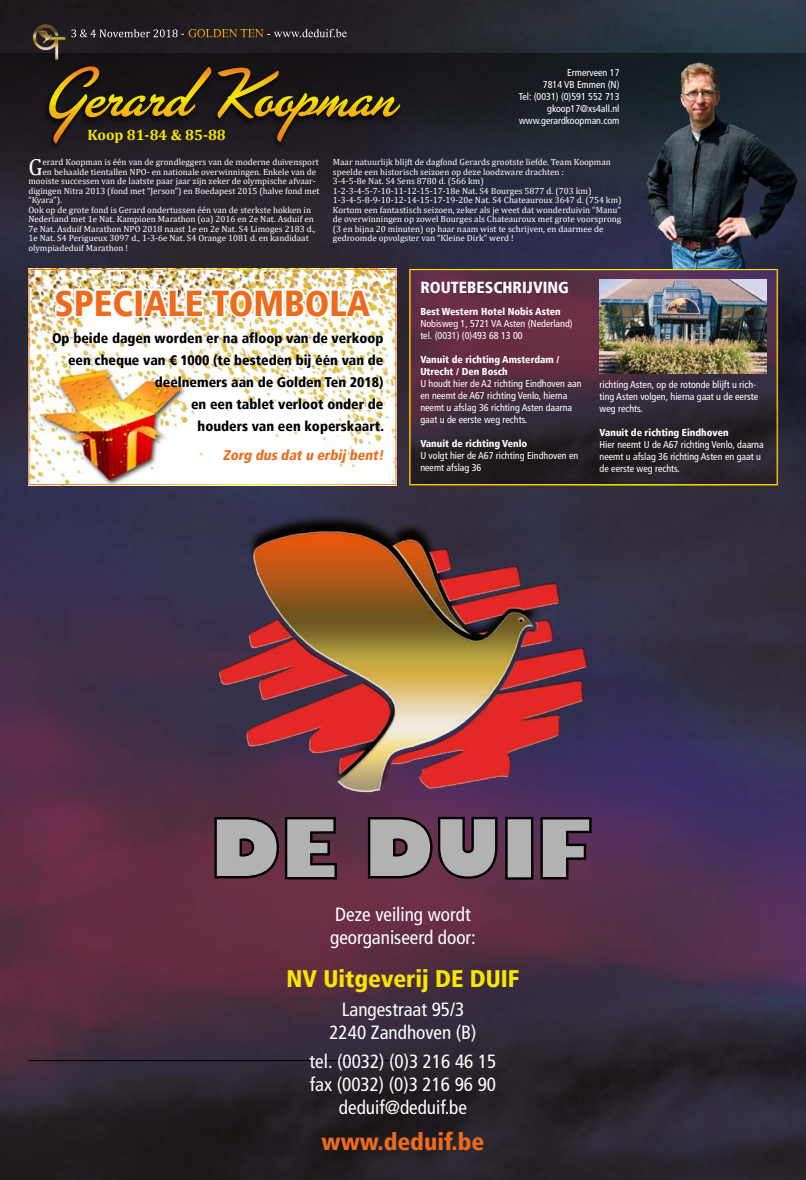
<style>
.page{position:relative;width:806px;height:1180px;background:#fff}
.page>*{position:absolute;margin:0;border:0;box-sizing:border-box;transform-origin:0 0}
.t1{font:900 condensed 36px "Frutiger LT";color:#ed6b1c}
.t2{font:900 condensed 23.9px "Frutiger LT";color:#f4e700}
.t3{font:900 condensed 23.9px "Frutiger LT";color:#ed6b1c}
.t4{font:23.3px "Cambria";color:#fff}
.t5{font:condensed 19.1px/23px "Frutiger LT";color:#fff;text-align:center}
.t6{font:900 condensed 16px "Frutiger LT";color:#fff}
.t7{font:700 15px "Cambria";color:#f4e700}
.t8{font:900 condensed 14px/22px "Frutiger LT";color:#000;text-align:right}
.t9{font:italic 900 condensed 14px "Frutiger LT";color:#ed6b1c}
.t10{font:condensed 10px/12px "Frutiger LT";color:#fff}
.t11{font:900 condensed 10px/12px "Frutiger LT";color:#fff}
.t12{font:9px/9.5px "Cambria";color:#fff}
</style>
<div class="page">
<img style="left:0;top:0;width:805px;height:1179px">
<svg style="left:267px;top:29px;width:79px;height:8px"></svg>
<svg style="left:71px;top:29px;width:174px;height:8px"></svg>
<img style="left:411px;top:271px;width:364px;height:212px">
<div style="left:0;top:54px;width:805px;height:165px;background:linear-gradient(to bottom,#14191b,#2e2c3c)"></div>
<div style="left:43px;top:65px;width:361px;height:87px;background:#000;opacity:.75"></div>
<svg style="left:49px;top:66px;width:161px;height:78px;background:#3f3317"></svg>
<img style="left:641px;top:62px;width:161px;height:207px">
<div style="left:409px;top:269px;width:368px;height:216px;border:1px solid #f4e700"></div>
<hr style="left:28px;top:1059px;width:369px;height:1px;background:#000">
<img style="left:32px;top:23px;width:33px;height:36px">
<img style="left:599px;top:279px;width:167px;height:94px">
<img style="left:30px;top:271px;width:364px;height:212px">
<div style="left:28px;top:269px;width:368px;height:216px;border:1px solid #fff"></div>
<img style="left:51px;top:285px;width:324px;height:36px">
<svg style="left:214px;top:816px;width:124px;height:63px;background:#83787d"></svg>
<svg style="left:367px;top:816px;width:131px;height:63px;background:#877c82"></svg>
<div style="left:506px;top:818px;width:26px;height:60px;background:#b3b2b2"></div>
<div style="left:505px;top:816px;width:28px;height:63px;border:2px solid #000"></div>
<svg style="left:539px;top:816px;width:52px;height:63px;background:#7a6e78"></svg>
<img style="left:214px;top:500px;width:377px;height:316px">
<h3 class="t7" style="left:87px;top:124px;width:140px">Koop 81-84 &amp; 85-88</h3>
<h3 class="t4" style="left:28px;top:153px;width:16px">G</h3>
<p class="t12" style="left:43px;top:157px;width:277px">erard Koopman is één van de grondleggers van de moderne duivensport</p>
<p class="t12" style="left:43px;top:167px;width:275px">en behaalde tientallen NPO- en nationale overwinningen. Enkele van de</p>
<p class="t12" style="left:28px;top:176px;width:289px">mooiste successen van de laatste paar jaar zijn zeker de olympische afvaar-</p>
<p class="t12" style="left:28px;top:186px;width:292px">digingen Nitra 2013 (fond met “Jerson”) en Boedapest 2015 (halve fond met</p>
<p class="t12" style="left:28px;top:195px;width:35px">“Kyara”).</p>
<p class="t12" style="left:28px;top:205px;width:284px">Ook op de grote fond is Gerard ondertussen één van de sterkste hokken in</p>
<p class="t12" style="left:28px;top:214px;width:287px">Nederland met 1e Nat. Kampioen Marathon (oa) 2016 en 2e Nat. Asduif en</p>
<p class="t12" style="left:28px;top:224px;width:288px">7e Nat. Asduif Marathon NPO 2018 naast 1e en 2e Nat. S4 Limoges 2183 d.,</p>
<p class="t12" style="left:28px;top:233px;width:282px">1e Nat. S4 Perigueux 3097 d., 1-3-6e Nat. S4 Orange 1081 d. en kandidaat</p>
<p class="t12" style="left:28px;top:243px;width:101px">olympiadeduif Marathon !</p>
<p class="t10" style="left:518px;top:67px;width:102px;text-align:right">Ermerveen 17<br>7814 VB Emmen (N)<br>Tel: (0031) (0)591 552 713 gkoop17@xs4all.nl www.gerardkoopman.com</p>
<p class="t12" style="left:332px;top:157px;width:290px">Maar natuurlijk blijft de dagfond Gerards grootste liefde. Team Koopman speelde een historisch seizoen op deze loodzware drachten :<br>3-4-5-8e Nat. S4 Sens 8780 d. (566 km)<br>1-2-3-4-5-7-10-11-12-15-17-18e Nat. S4 Bourges 5877 d. (703 km)<br>1-3-4-5-8-9-10-12-14-15-17-19-20e Nat. S4 Chateauroux 3647 d. (754 km)<br>Kortom een fantastisch seizoen, zeker als je weet dat wonderduivin “Manu” de overwinningen op zowel Bourges als Chateauroux met grote voorsprong (3 en bijna 20 minuten) op haar naam wist te schrijven, en daarmee de gedroomde opvolgster van “Kleine Dirk” werd !</p>
<h1 class="t1" style="left:54px;top:281px;width:317px">SPECIALE TOMBOLA</h1>
<h3 class="t8" style="left:52px;top:327px;width:333px">Op beide dagen worden er na afloop van de verkoop een cheque van € 1000 (te besteden bij één van de deelnemers aan de Golden Ten 2018)<br>en een tablet verloot onder de<br>houders van een koperskaart.</h3>
<h3 class="t9" style="left:223px;top:447px;width:165px">Zorg dus datu erbij bent!</h3>
<h3 class="t6" style="left:420px;top:278px;width:150px">ROUTEBESCHRIJVING</h3>
<p class="t11" style="left:420px;top:306px;width:142px">Best Western Hotel Nobis Asten</p>
<p class="t10" style="left:420px;top:318px;width:154px">Nobisweg 1, 5721 VA Asten (Nederland) tel. (0031) (0)493 68 13 00</p>
<p class="t11" style="left:420px;top:354px;width:141px">Vanuit de richting Amsterdam /<br>Utrecht / Den Bosch</p>
<p class="t10" style="left:420px;top:378px;width:163px">U houdt hier de A2 richting Eindhoven aan en neemt de A67 richting Venlo, hierna neemt u afslag 36 richting Asten daarna gaat u de eerste weg rechts.</p>
<p class="t11" style="left:420px;top:438px;width:108px">Vanuit de richting Venlo</p>
<p class="t10" style="left:420px;top:450px;width:159px">U volgt hier de A67 richting Eindhoven en neemt afslag 36</p>
<p class="t10" style="left:599px;top:378px;width:160px">richting Asten, op de rotonde blijft u rich&shy;ting Asten volgen, hierna gaat u de eerste weg rechts.</p>
<p class="t11" style="left:599px;top:426px;width:130px">Vanuit de richting Eindhoven</p>
<p class="t10" style="left:599px;top:438px;width:165px">Hier neemt U de A67 richting Venlo, daarna neemt u afslag 36 richting Asten en gaat u de eerste weg rechts.</p>
<h3 class="t5" style="left:330px;top:903px;width:147px;text-align:left">Deze veiling wordt georganiseerd door:</h3>
<h2 class="t2" style="left:286px;top:964px;width:234px">NV Uitgeverij DE DUIF</h2>
<h3 class="t5" style="left:329px;top:997px;width:148px">Langestraat 95/3<br>2240 Zandhoven (B)</h3>
<h3 class="t5" style="left:309px;top:1049px;width:188px">tel. (0032) (0)3 216 46 15 fax (0032) (0)3 216 96 90 deduif@deduif.be</h3>
<h2 class="t3" style="left:321px;top:1126px;width:164px">www.deduif.be</h2>
</div>
